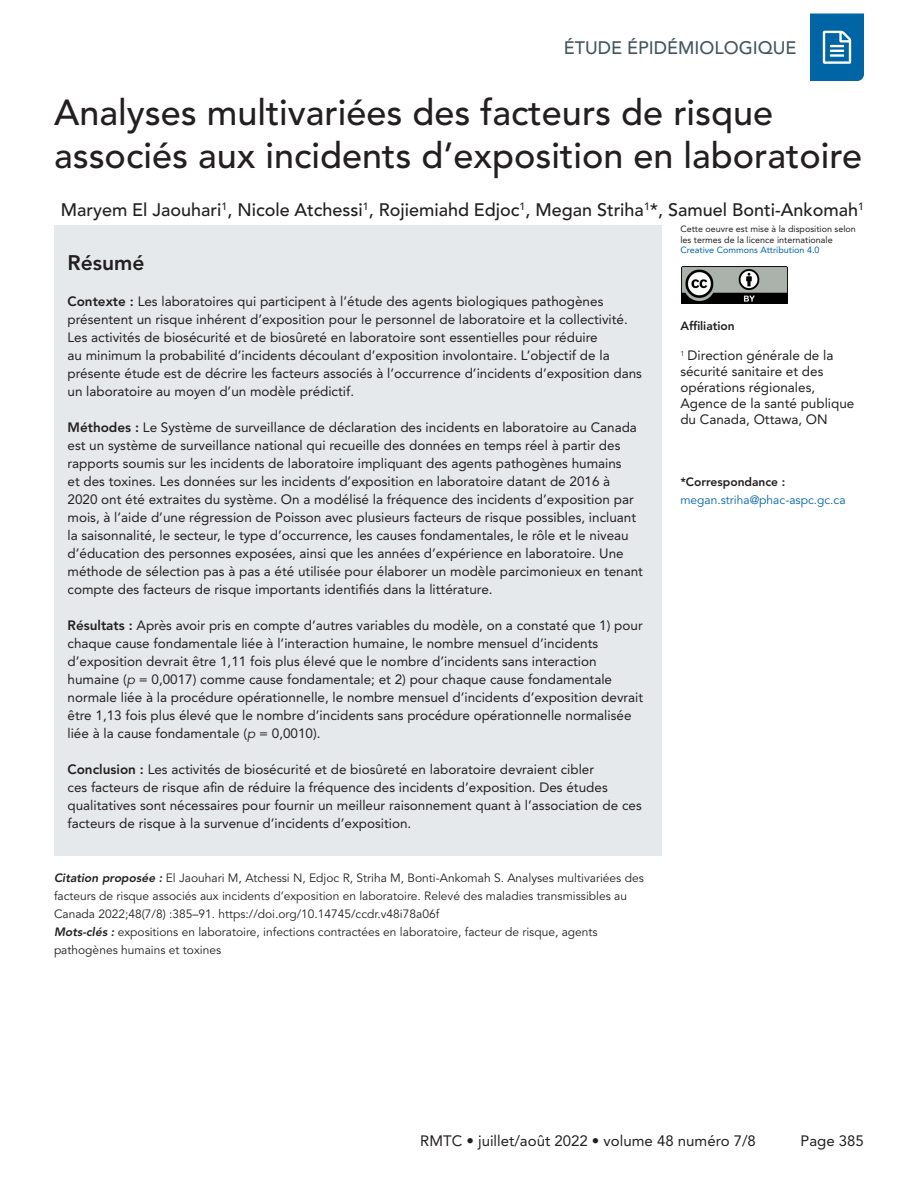
<style>
.page{position:relative;width:918px;height:1188px;background:#fff}
.page>*{position:absolute;margin:0;border:0;box-sizing:border-box;transform-origin:0 0}
.A_-_H2{font:500 36px/43.2px "Avenir LT Std";color:#231f20}
.A_-_H3{font:800 21px "Avenir LT Std";color:#231f20}
.A_-_Names{font:500 18px "Avenir LT Std";color:#231f20}
.t1{font:500 18px "Avenir LT Std";color:#45555f}
.t2{font:15px "Avenir LT Std";color:#231f20}
.A_-_Body{font:13.5px/18px "Avenir LT Std";color:#231f20}
.A_-_Sidebar{font:13.5px/16.2px "Avenir LT Std";color:#231f20}
.A_-_Suggested_Citati{font:12px/18px "Avenir LT Std";color:#231f20}
.A_-_Sidebar_Corresp{font:12px/18px "Avenir LT Std";color:#0065a4}
.A_-_Sidebar_Header{font:800 12px "Avenir LT Std";color:#231f20}
.A_-_Table_-_Footnote{font:9px "Avenir LT Std";color:#231f20}
.A_-_Table_-_Footnote-2{font:9px "Avenir LT Std";color:#0065a4}
.s1{font-weight:800}
.s2{font-style:italic}
.s3{font-weight:800;color:#231f20}
.s4{font-weight:800;font-style:italic}
</style>
<div class="page">
<svg style="left:810px;top:14px;width:54px;height:67px;background:#1c76ae"></svg>
<div style="left:54px;top:226px;width:608px;height:630px;background:#e6e9eb"></div>
<img style="left:682px;top:267px;width:105px;height:37px">
<h3 class="t1" style="left:564px;top:37px;width:234px">ÉTUDE ÉPIDÉMIOLOGIQUE</h3>
<p class="A_-_H2" style="left:54px;top:92px;width:810px">Analyses multivariées des facteurs de risque associés aux incidents d’exposition en laboratoire</p>
<p class="A_-_Names" style="left:61px;top:199px;width:805px">Maryem El Jaouhari<sup>1</sup>, Nicole Atchessi<sup>1</sup>, Rojiemiahd Edjoc<sup>1</sup>, Megan Striha<sup>1</sup>*, Samuel Bonti-Ankomah<sup>1</sup></p>
<p class="A_-_H3" style="left:68px;top:250px;width:78px">Résumé</p>
<p class="A_-_Body" style="left:68px;top:292px;width:576px"><span class="s1">Contexte :</span> Les laboratoires qui participent à l’étude des agents biologiques pathogènes présentent un risque inhérent d’exposition pour le personnel de laboratoire et la collectivité.<br>Les activités de biosécurité et de biosûreté en laboratoire sont essentielles pour réduire<br>au minimum la probabilité d’incidents découlant d’exposition involontaire. L’objectif de la présente étude est de décrire les facteurs associés à l’occurrence d’incidents d’exposition dans un laboratoire au moyen d’un modèle prédictif.</p>
<p class="A_-_Body" style="left:68px;top:418px;width:577px"><span class="s1">Méthodes :</span> Le Système de surveillance de déclaration des incidents en laboratoire au Canada est un système de surveillance national qui recueille des données en temps réel à partir des rapports soumis sur les incidents de laboratoire impliquant des agents pathogènes humains<br>et des toxines. Les données sur les incidents d’exposition en laboratoire datant de 2016 à 2020 ont été extraites du système. On a modélisé la fréquence des incidents d’exposition par mois, à l’aide d’une régression de Poisson avec plusieurs facteurs de risque possibles, incluant la saisonnalité, le secteur, le type d’occurrence, les causes fondamentales, le rôle et le niveau d’éducation des personnes exposées, ainsi que les années d’expérience en laboratoire. Une méthode de sélection pas à pas a été utilisée pour élaborer un modèle parcimonieux en tenant compte des facteurs de risque importants identifiés dans la littérature.</p>
<p class="A_-_Body" style="left:68px;top:616px;width:577px"><span class="s1">Résultats :</span> Après avoir pris en compte d’autres variables du modèle, on a constaté que 1) pour chaque cause fondamentale liée à l’interaction humaine, le nombre mensuel d’incidents d’exposition devrait être 1,11 fois plus élevé que le nombre d’incidents sans interaction humaine (<span class="s2">p</span> = 0,0017) comme cause fondamentale; et 2) pour chaque cause fondamentale normale liée à la procédure opérationnelle, le nombre mensuel d’incidents d’exposition devrait être 1,13 fois plus élevé que le nombre d’incidents sans procédure opérationnelle normalisée liée à la cause fondamentale (<span class="s2">p</span> = 0,0010).</p>
<p class="A_-_Body" style="left:68px;top:760px;width:576px"><span class="s1">Conclusion :</span> Les activités de biosécurité et de biosûreté en laboratoire devraient cibler<br>ces facteurs de risque afin de réduire la fréquence des incidents d’exposition. Des études qualitatives sont nécessaires pour fournir un meilleur raisonnement quant à l’association de ces facteurs de risque à la survenue d’incidents d’exposition.</p>
<p class="A_-_Table_-_Footnote" style="left:680px;top:224px;width:177px">Cette oeuvre est mise à la disposition selon</p>
<p class="A_-_Table_-_Footnote" style="left:680px;top:234px;width:154px">les termes de la licence internationale</p>
<p class="A_-_Table_-_Footnote-2" style="left:680px;top:245px;width:141px">Creative Commons Attribution 4.0</p>
<p class="A_-_Sidebar_Header" style="left:680px;top:319px;width:56px">Affiliation</p>
<p class="A_-_Sidebar" style="left:680px;top:347px;width:176px"><sup>1</sup> Direction générale de la sécurité sanitaire et des opérations régionales,<br>Agence de la santé publique du Canada, Ottawa, ON</p>
<p class="A_-_Sidebar_Corresp" style="left:680px;top:473px;width:167px"><span class="s3">*Correspondance : </span>megan.striha@phac-aspc.gc.ca</p>
<p class="A_-_Suggested_Citati" style="left:54px;top:869px;width:591px"><span class="s4">Citation proposée :</span> El Jaouhari M, Atchessi N, Edjoc R, Striha M, Bonti-Ankomah S. Analyses multivariées des facteurs de risque associés aux incidents d’exposition en laboratoire. Relevé des maladies transmissibles au<br>Canada 2022;48(7/8) :385–91. https://doi.org/10.14745/ccdr.v48i78a06f</p>
<p class="A_-_Suggested_Citati" style="left:54px;top:923px;width:545px"><span class="s4">Mots-clés :</span> expositions en laboratoire, infections contractées en laboratoire, facteur de risque, agents pathogènes humains et toxines</p>
<p class="t2" style="left:420px;top:1133px;width:337px">RMTC • juillet/août 2022 • volume 48 numéro 7/8</p>
<p class="t2" style="left:801px;top:1133px;width:65px">Page 385</p>
</div>
